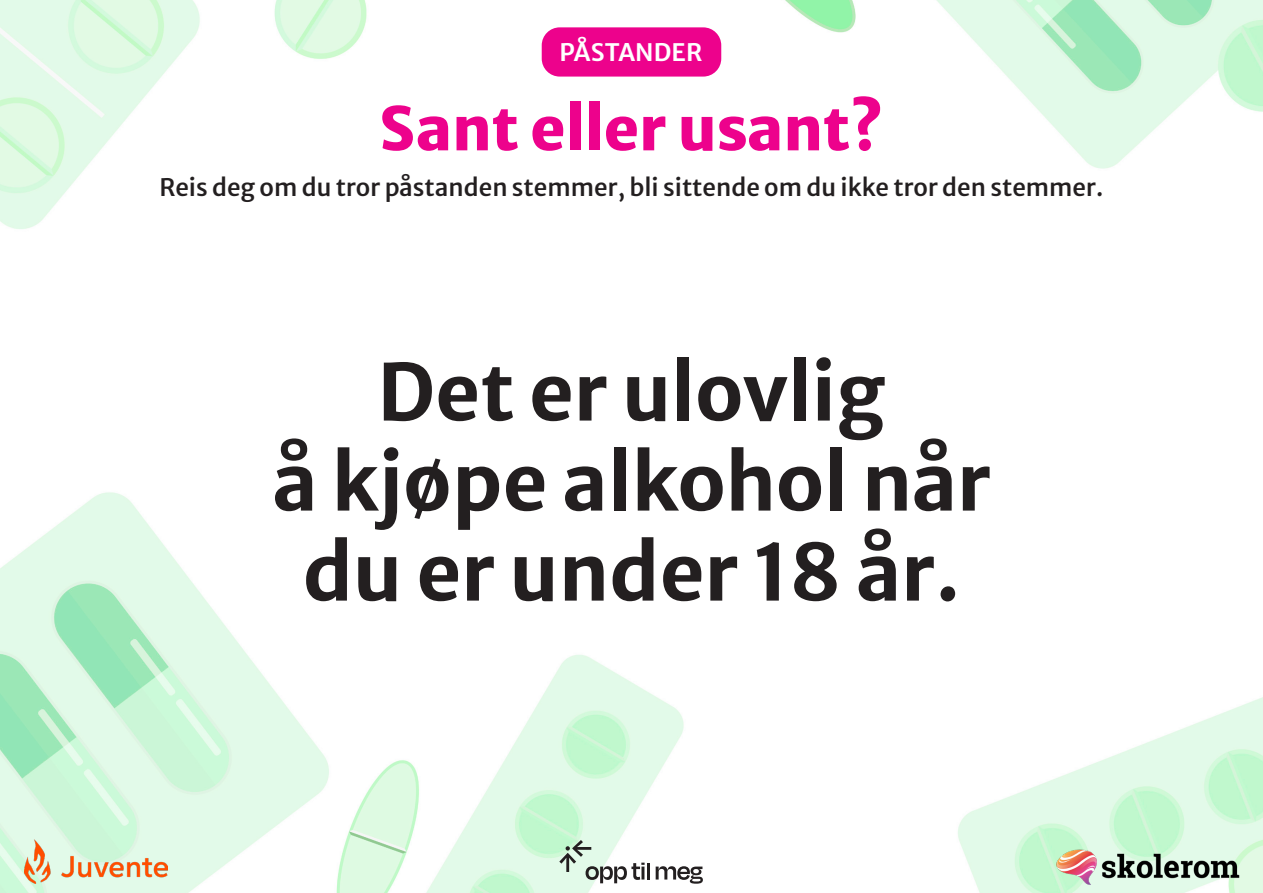
<style>
.page{position:relative;width:1263px;height:893px;background:#fff}
.page>*{position:absolute;margin:0;border:0;box-sizing:border-box;transform-origin:0 0}
.t1{font:700 78px/90px "Merriweather Sans";color:#231f20;text-align:center}
.t2{font:800 60px "Merriweather Sans";color:#ed028c}
.t3{font:500 24px "Merriweather Sans";color:#231f20}
.t4{font:600 24px "Merriweather Sans";letter-spacing:.005em;color:#fff}
</style>
<div class="page">
<img style="left:0;top:0;width:1263px;height:893px">
<svg style="left:336px;top:0;width:570px;height:234px"></svg>
<div style="left:542px;top:27px;width:179px;height:50px;background:#ed028c;border-radius:18px"></div>
<img style="left:1042px;top:839px;width:219px;height:53px">
<img style="left:24px;top:840px;width:144px;height:43px">
<hr style="left:647px;top:863px;width:3px;height:16px;background:#231f20">
<svg style="left:656px;top:866px;width:47px;height:18px"></svg>
<svg style="left:559px;top:840px;width:86px;height:43px"></svg>
<p class="t4" style="left:559px;top:31px;width:144px">PÅSTANDER</p>
<h2 class="t2" style="left:379px;top:76px;width:506px">Sant eller usant?</h2>
<p class="t3" style="left:160px;top:166px;width:945px">Reis deg om du tror påstanden stemmer, bli sittende om du ikke tror den stemmer.</p>
<h1 class="t1" style="left:272px;top:338px;width:721px">Det er ulovlig<br>å kjøpe alkohol når du er under 18 år.</h1>
</div>
